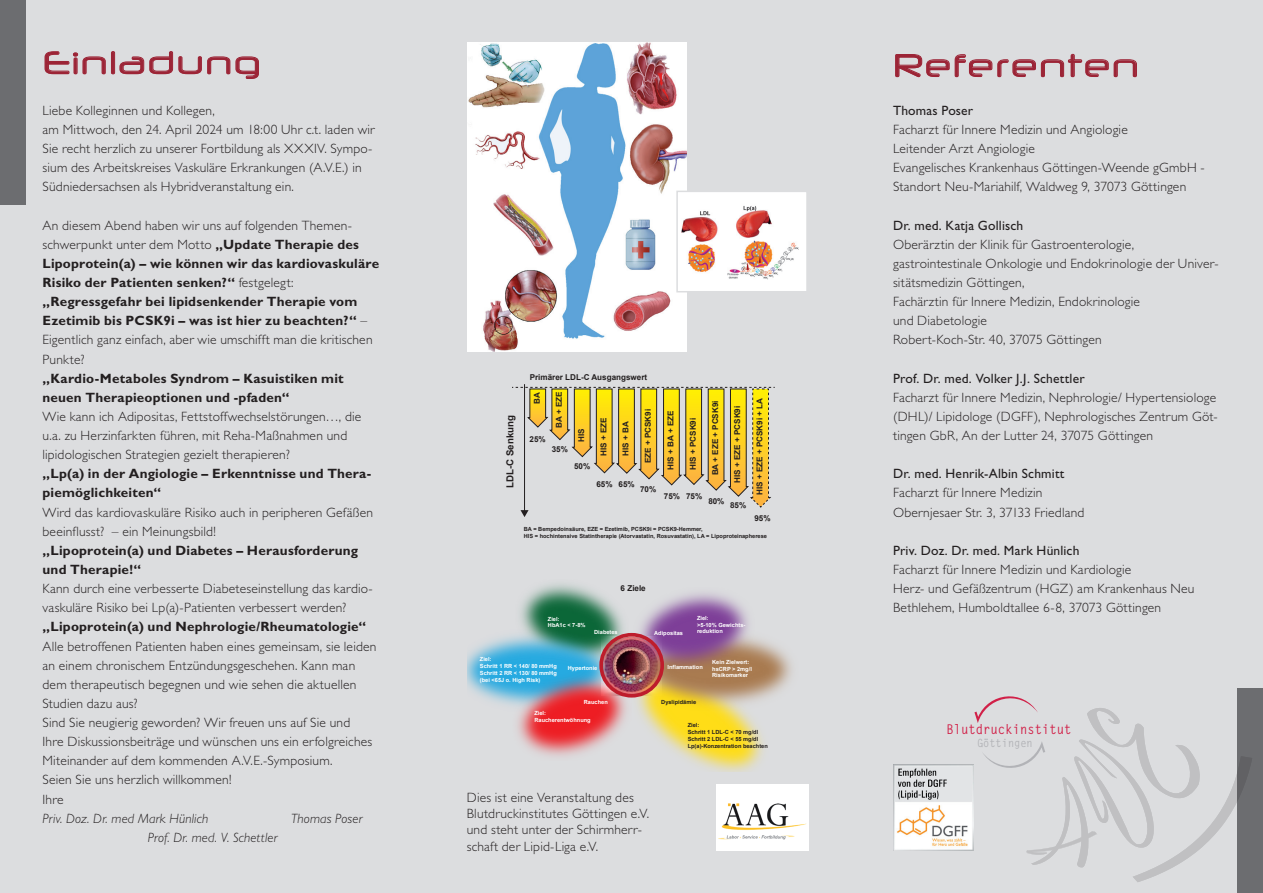
<style>
.page{position:relative;width:1263px;height:893px;background:#dcdddf}
.page>*{position:absolute;margin:0;border:0;box-sizing:border-box;transform-origin:0 0}
.t1{font:31.5px "Neuropol X Free";letter-spacing:.005em;color:#9c2436}
.t2{font:300 13.5px/19.2px "Gill Sans Std";letter-spacing:.015em;color:#231f20}
.t3{font:700 13.5px/19.2px "Gill Sans Std";letter-spacing:.015em;color:#231f20}
.t4{font:13.5px "Gill Sans Std";letter-spacing:.015em;color:#231f20}
.t5{font:italic 300 13.5px "Gill Sans Std";letter-spacing:.01em;color:#231f20}
.t6{font:700 13.5px "Letter Gothic Std";color:#d12048;scale:.91 1}
.t7{font:700 11.25px "Letter Gothic Std";color:#b2b3b7;scale:.91 1}
.t8{font:700 9.75px "Arial";color:#231f20}
.t9{font:700 8.1px "Arial";color:#231f20}
.t10{font:700 5.7px/6.8px "Arial";color:#231f20}
.t11{font:700 5.7px/6.8px "Arial";color:#fff}
.s1{font-weight:300}
</style>
<div class="page">
<svg style="left:895px;top:54px;width:242px;height:23px"></svg>
<svg style="left:44px;top:51px;width:62px;height:24px"></svg>
<div style="left:111px;top:51px;width:4px;height:23px;border:1px solid #9c2436"></div>
<svg style="left:119px;top:51px;width:140px;height:28px"></svg>
<img style="left:716px;top:785px;width:92px;height:65px">
<div style="left:1237px;top:689px;width:26px;height:204px;background:#6c6d70"></div>
<div style="left:0;top:0;width:26px;height:204px;background:#6c6d70"></div>
<svg style="left:974px;top:688px;width:278px;height:194px"></svg>
<img style="left:893px;top:765px;width:80px;height:85px">
<img style="left:468px;top:43px;width:218px;height:308px">
<hr style="left:524px;top:384px;width:1px;height:127px;background:#231f20">
<svg style="left:512px;top:387px;width:263px;height:130px"></svg>
<img style="left:616px;top:638px;width:18px;height:34px">
<img style="left:520px;top:584px;width:109px;height:81px">
<img style="left:631px;top:667px;width:133px;height:105px">
<img style="left:468px;top:630px;width:148px;height:76px">
<img style="left:638px;top:638px;width:154px;height:72px">
<img style="left:634px;top:592px;width:120px;height:81px">
<img style="left:512px;top:672px;width:119px;height:84px">
<div style="left:599px;top:633px;width:65px;height:65px;border:4px solid #be1d2c;border-radius:50%"></div>
<div style="left:677px;top:191px;width:130px;height:101px;background:#fff"></div>
<img style="left:681px;top:206px;width:117px;height:74px">
<div style="left:676px;top:191px;width:132px;height:101px;border:2px solid #dcdddf"></div>
<h1 class="t1" style="left:43px;top:42px;width:221px">Einladung</h1>
<p class="t2" style="left:43px;top:101px;width:334px">Liebe Kolleginnen und Kollegen,<br>am Mittwoch, den 24. April 2024 um 18:00 Uhr c.t. laden wir Sie recht herzlich zu unserer Fortbildung als XXXIV. Sympo&shy;sium des Arbeitskreises Vaskuläre Erkrankungen (A.V.E.) in Südniedersachsen als Hybridveranstaltung ein.</p>
<p class="t3" style="left:43px;top:215px;width:338px"><span class="s1">An diesem Abend haben wir uns auf folgenden Themen&shy;schwerpunkt unter dem Motto</span> „Update Therapie des Lipoprotein(a) – wie können wir das kardiovaskuläre Risiko der Patienten senken?“ <span class="s1">festgelegt: </span>„Regressgefahr bei lipidsenkender Therapie vom Ezetimib bis PCSK9i – was ist hier zu beachten?“ <span class="s1">– Eigentlich ganz einfach, aber wie umschifft man die kritischen Punkte?</span></p>
<p class="t3" style="left:43px;top:368px;width:303px">„Kardio-Metaboles Syndrom – Kasuistiken mit neuen Therapieoptionen und -pfaden“</p>
<p class="t2" style="left:43px;top:407px;width:320px">Wie kann ich Adipositas, Fettstoffwechselstörungen…, die u.a. zu Herzinfarkten führen, mit Reha-Maßnahmen und lipidologischen Strategien gezielt therapieren?</p>
<p class="t3" style="left:43px;top:464px;width:330px">„Lp(a) in der Angiologie – Erkenntnisse und Thera&shy;piemöglichkeiten“</p>
<p class="t2" style="left:43px;top:503px;width:332px">Wird das kardiovaskuläre Risiko auch in peripheren Gefäßen beeinflusst? – ein Meinungsbild!</p>
<p class="t3" style="left:43px;top:541px;width:317px">„Lipoprotein(a) und Diabetes – Herausforderung und Therapie!“</p>
<p class="t2" style="left:43px;top:579px;width:332px">Kann durch eine verbesserte Diabeteseinstellung das kardio&shy;vaskuläre Risiko bei Lp(a)-Patienten verbessert werden?</p>
<p class="t3" style="left:43px;top:617px;width:325px">„Lipoprotein(a) und Nephrologie/Rheumatologie“</p>
<p class="t2" style="left:43px;top:636px;width:335px">Alle betroffenen Patienten haben eines gemeinsam, sie leiden an einem chronischem Entzündungsgeschehen. Kann man dem therapeutisch begegnen und wie sehen die aktuellen Studien dazu aus?<br>Sind Sie neugierig geworden? Wir freuen uns auf Sie und<br>Ihre Diskussionsbeiträge und wünschen uns ein erfolgreiches Miteinander auf dem kommenden A.V.E.-Symposium.<br>Seien Sie uns herzlich willkommen!<br>Ihre</p>
<p class="t5" style="left:43px;top:811px;width:167px">Priv. Doz. Dr. med Mark Hünlich</p>
<p class="t5" style="left:291px;top:811px;width:73px">Thomas Poser</p>
<p class="t5" style="left:148px;top:830px;width:131px">Prof. Dr. med. V. Schettler</p>
<p class="t8" style="left:503px;top:488px;width:74px;rotate:-90deg">LDL-C Senkung</p>
<p class="t9" style="left:530px;top:371px;width:119px">Primärer LDL-C Ausgangswert</p>
<p class="t9" style="left:553px;top:428px;width:38px;rotate:-90deg">BA + EZE</p>
<p class="t9" style="left:531px;top:404px;width:13px;rotate:-90deg">BA</p>
<p class="t9" style="left:530px;top:433px;width:18px">25%</p>
<p class="t9" style="left:709px;top:475px;width:76px;rotate:-90deg">BA + EZE + PCSK9i</p>
<p class="t9" style="left:732px;top:483px;width:78px;rotate:-90deg">HIS + EZE + PCSK9i</p>
<p class="t9" style="left:754px;top:495px;width:98px;rotate:-90deg">HIS + EZE + PCSK9i + LA</p>
<p class="t9" style="left:598px;top:456px;width:40px;rotate:-90deg">HIS + EZE</p>
<p class="t9" style="left:620px;top:456px;width:36px;rotate:-90deg">HIS + BA</p>
<p class="t9" style="left:642px;top:463px;width:56px;rotate:-90deg">EZE + PCSK9i</p>
<p class="t9" style="left:665px;top:470px;width:60px;rotate:-90deg">HIS + BA + EZE</p>
<p class="t9" style="left:687px;top:470px;width:53px;rotate:-90deg">HIS + PCSK9i</p>
<p class="t9" style="left:576px;top:442px;width:15px;rotate:-90deg">HIS</p>
<p class="t9" style="left:574px;top:460px;width:18px">50%</p>
<p class="t9" style="left:552px;top:443px;width:18px">35%</p>
<p class="t9" style="left:596px;top:479px;width:40px">65% 65%</p>
<p class="t9" style="left:640px;top:483px;width:18px">70%</p>
<p class="t9" style="left:664px;top:490px;width:40px">75% 75%</p>
<p class="t9" style="left:708px;top:495px;width:18px">80%</p>
<p class="t9" style="left:730px;top:500px;width:18px">85%</p>
<p class="t9" style="left:754px;top:512px;width:18px">95%</p>
<p class="t10" style="left:524px;top:526px;width:245px">BA = Bempedoinsäure, EZE = Ezetimib, PCSK9i = PCSK9-Hemmer,<br>HIS = hochintensive Statintherapie (Atorvastatin, Rosuvastatin), LA = Lipoproteinapherese</p>
<p class="t9" style="left:621px;top:582px;width:27px">6 Ziele</p>
<p class="t11" style="left:548px;top:615px;width:39px">Ziel:<br>HbA1c &lt; 7-8%</p>
<p class="t11" style="left:594px;top:628px;width:25px">Diabetes</p>
<p class="t11" style="left:480px;top:656px;width:78px">Ziel:<br>Schritt 1 RR &lt; 140/ 80 mmHg<br>Schritt 2 RR &lt; 130/ 80 mmHg (bei &lt;65J o. High Risk)</p>
<p class="t11" style="left:568px;top:664px;width:31px">Hypertonie</p>
<p class="t11" style="left:697px;top:614px;width:50px">Ziel:<br>&gt;5-10% Gewichts&shy;reduktion</p>
<p class="t11" style="left:712px;top:658px;width:41px">Kein Zielwert: hsCRP &gt; 2mg/l<br>Risikomarker</p>
<p class="t11" style="left:654px;top:629px;width:30px">Adipositas</p>
<p class="t11" style="left:668px;top:663px;width:37px">Inflammation</p>
<p class="t11" style="left:584px;top:698px;width:25px">Rauchen</p>
<p class="t10" style="left:661px;top:698px;width:36px">Dyslipidämie</p>
<p class="t11" style="left:534px;top:710px;width:58px">Ziel:<br>Raucherentwöhnung</p>
<p class="t2" style="left:467px;top:790px;width:184px;line-height:16.2px">Dies ist eine Veranstaltung des<br>Blutdruckinstitutes Göttingen e.V. und steht unter der Schirmherr&shy;schaft der Lipid-Liga e.V.</p>
<p class="t10" style="left:688px;top:722px;width:82px">Ziel:<br>Schritt 1 LDL-C &lt; 70 mg/dl<br>Schritt 2 LDL-C &lt; 55 mg/dl<br>Lp(a)-Konzentration beachten</p>
<h1 class="t1" style="left:893px;top:45px;width:248px">Referenten</h1>
<p class="t4" style="left:893px;top:103px;width:82px">Thomas Poser</p>
<p class="t2" style="left:893px;top:120px;width:313px">Facharzt für Innere Medizin und Angiologie<br>Leitender Arzt Angiologie<br>Evangelisches Krankenhaus Göttingen-Weende gGmbH - Standort Neu-Mariahilf, Waldweg 9, 37073 Göttingen</p>
<p class="t4" style="left:893px;top:217px;width:132px">Dr. med. Katja Gollisch</p>
<p class="t2" style="left:893px;top:235px;width:327px">Oberärztin der Klinik für Gastroenterologie, gastrointestinale Onkologie und Endokrinologie der Univer&shy;sitätsmedizin Göttingen,<br>Fachärztin für Innere Medizin, Endokrinologie<br>und Diabetologie<br>Robert-Koch-Str. 40, 37075 Göttingen</p>
<p class="t4" style="left:893px;top:370px;width:193px">Prof. Dr. med. Volker J.J. Schettler</p>
<p class="t2" style="left:893px;top:388px;width:326px;text-align:justify">Facharzt für Innere Medizin, Nephrologie/ Hypertensiologe (DHL)/ Lipidologe (DGFF), Nephrologisches Zentrum Göt&shy;tingen GbR, An der Lutter 24, 37075 Göttingen</p>
<p class="t4" style="left:893px;top:466px;width:173px">Dr. med. Henrik-Albin Schmitt</p>
<p class="t2" style="left:893px;top:483px;width:193px">Facharzt für Innere Medizin<br>Obernjesaer Str. 3, 37133 Friedland</p>
<p class="t4" style="left:893px;top:543px;width:188px">Priv. Doz. Dr. med. Mark Hünlich</p>
<p class="t2" style="left:893px;top:560px;width:303px">Facharzt für Innere Medizin und Kardiologie<br>Herz- und Gefäßzentrum (HGZ) am Krankenhaus Neu<br>Bethlehem, Humboldtallee 6-8, 37073 Göttingen</p>
<p class="t6" style="left:946px;top:721px;width:139px">Blutdruckinstitut</p>
<p class="t7" style="left:977px;top:736px;width:63px">Göttingen</p>
</div>
